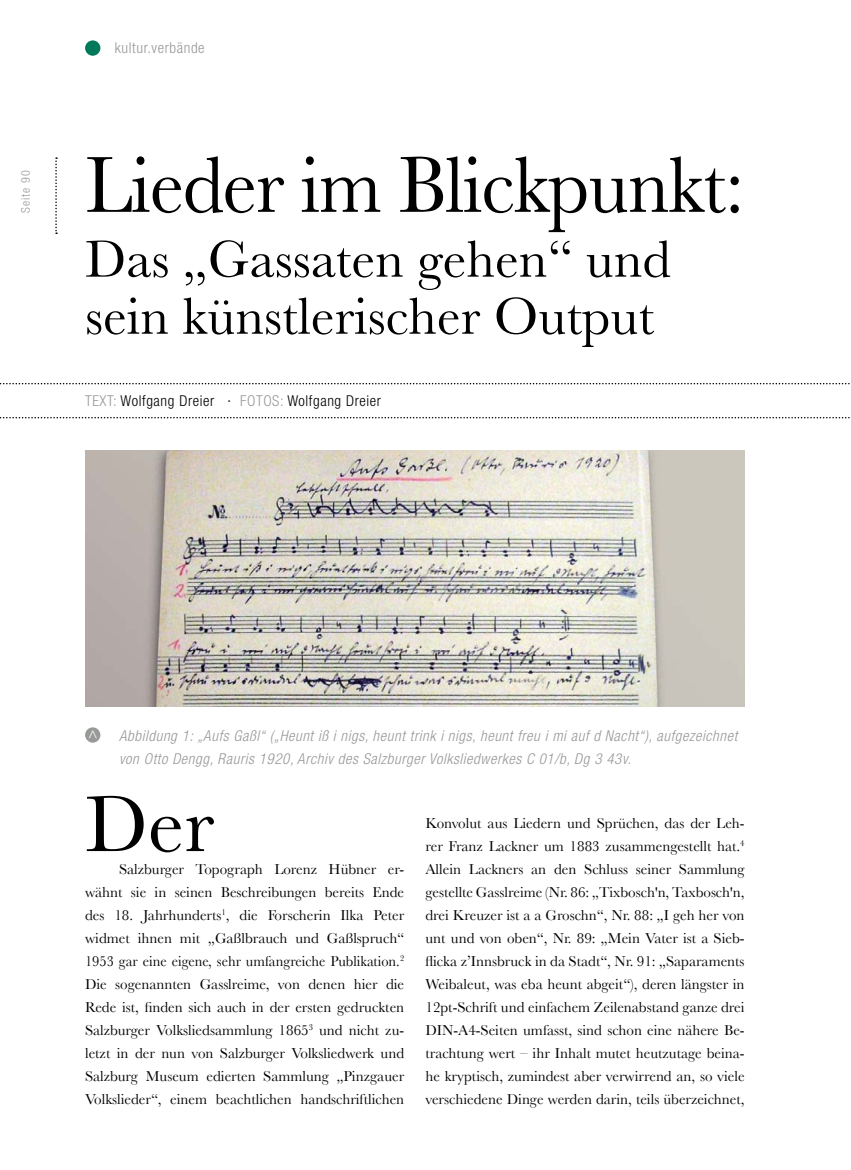
<style>
.page{position:relative;width:851px;height:1170px;background:#fff}
.page>*{position:absolute;margin:0;border:0;box-sizing:border-box;transform-origin:0 0}
.t1{font:82.5px "Baskerville";letter-spacing:-.015em;color:#000;scale:.95 1}
.t2{font:82.5px "Baskerville";letter-spacing:-.015em;color:#000}
.t3{font:54px/57px "Baskerville";color:#000}
.t4{font:15px/23px "Baskerville";color:#000;text-align:justify}
.t5{font:italic 300 condensed 15px/22.5px "Helvetica Neue LT Std";letter-spacing:.04em;color:#979a97}
.t6{font:300 condensed 15px "Helvetica Neue LT Std";letter-spacing:.04em;color:#000}
.t7{font:300 condensed 15px "Helvetica Neue LT Std";letter-spacing:.04em;color:#979a97}
.t8{font:300 condensed 15px "Helvetica Neue LT Std";color:#fff}
.t9{font:300 condensed 12px "Helvetica Neue LT Std";letter-spacing:.08em;color:#979a97}
.s1{color:#979a97}
</style>
<div class="page">
<svg style="left:55px;top:157px;width:2px;height:77px"></svg>
<div style="left:85px;top:40px;width:15px;height:16px;background:#00795b;border-radius:50%"></div>
<div style="left:85px;top:727px;width:15px;height:15px;background:#979a97;border-radius:50%"></div>
<svg style="left:0;top:383px;width:850px;height:1px"></svg>
<svg style="left:0;top:417px;width:850px;height:1px"></svg>
<img style="left:85px;top:451px;width:659px;height:255px">
<p class="t9" style="left:19px;top:213px;width:44px;rotate:-90deg">Seite 90</p>
<p class="t7" style="left:115px;top:39px;width:91px">kultur.verbände</p>
<h1 class="t1" style="left:85px;top:136px;width:695px">Lieder im Blickpunkt:</h1>
<h2 class="t3" style="left:85px;top:230px;width:587px">Das „Gassaten gehen“ und sein künstlerischer Output</h2>
<p class="t6" style="left:85px;top:392px;width:171px"><span class="s1">Text:</span> Wolfgang Dreier · <span class="s1">Fotos</span></p>
<p class="t6" style="left:280px;top:392px;width:102px"><span class="s1">:</span> Wolfgang Dreier</p>
<p class="t8" style="left:103px;top:729px;width:10px;rotate:90deg">&lt;</p>
<p class="t5" style="left:119px;top:725px;width:619px">Abbildung 1: „Aufs Gaßl“ („Heunt iß i nigs, heunt trink i nigs, heunt freu i mi auf d Nacht“), aufgezeichnet von Otto Dengg, Rauris 1920, Archiv des Salzburger Volksliedwerkes C 01/b, Dg 3 43v.</p>
<h1 class="t2" style="left:85px;top:775px;width:130px">Der</h1>
<p class="t4" style="left:85px;top:857px;width:320px;text-indent:34px">Salzburger Topograph Lorenz Hübner er&shy;wähnt sie in seinen Beschreibungen bereits Ende des 18. Jahrhunderts<sup>1</sup>, die Forscherin Ilka Peter widmet ihnen mit „Gaßlbrauch und Gaßlspruch“ 1953 gar eine eigene, sehr umfangreiche Publikation.<sup>2<br></sup>Die sogenannten Gasslreime, von denen hier die Rede ist, finden sich auch in der ersten gedruckten Salzburger Volksliedsammlung 1865<sup>3</sup> und nicht zu&shy;letzt in der nun von Salzburger Volksliedwerk und Salzburg Museum edierten Sammlung „Pinzgauer Volkslieder“, einem beachtlichen handschriftlichen</p>
<p class="t4" style="left:425px;top:811px;width:320px">Konvolut aus Liedern und Sprüchen, das der Leh&shy;rer Franz Lackner um 1883 zusammengestellt hat.<sup>4<br></sup>Allein Lackners an den Schluss seiner Sammlung gestellte Gasslreime (Nr. 86: „Tixbosch'n, Taxbosch'n, drei Kreuzer ist a a Groschn“, Nr. 88: „I geh her von unt und von oben“, Nr. 89: „Mein Vater ist a Sieb&shy;flicka z Innsbruck in da Stadt“, Nr. 91: „Saparaments</p>
<p class="t4" style="left:425px;top:936px;width:320px;line-height:31.5px;text-indent:42px">‚<br>Weibaleut, was eba heunt abgeit“), deren längster in</p>
<p class="t4" style="left:425px;top:995px;width:320px">12pt-Schrift und einfachem Zeilenabstand ganze drei DIN-A4-Seiten umfasst, sind schon eine nähere Be&shy;trachtung wert – ihr Inhalt mutet heutzutage beina&shy;he kryptisch, zumindest aber verwirrend an, so viele verschiedene Dinge werden darin, teils überzeichnet,</p>
</div>
